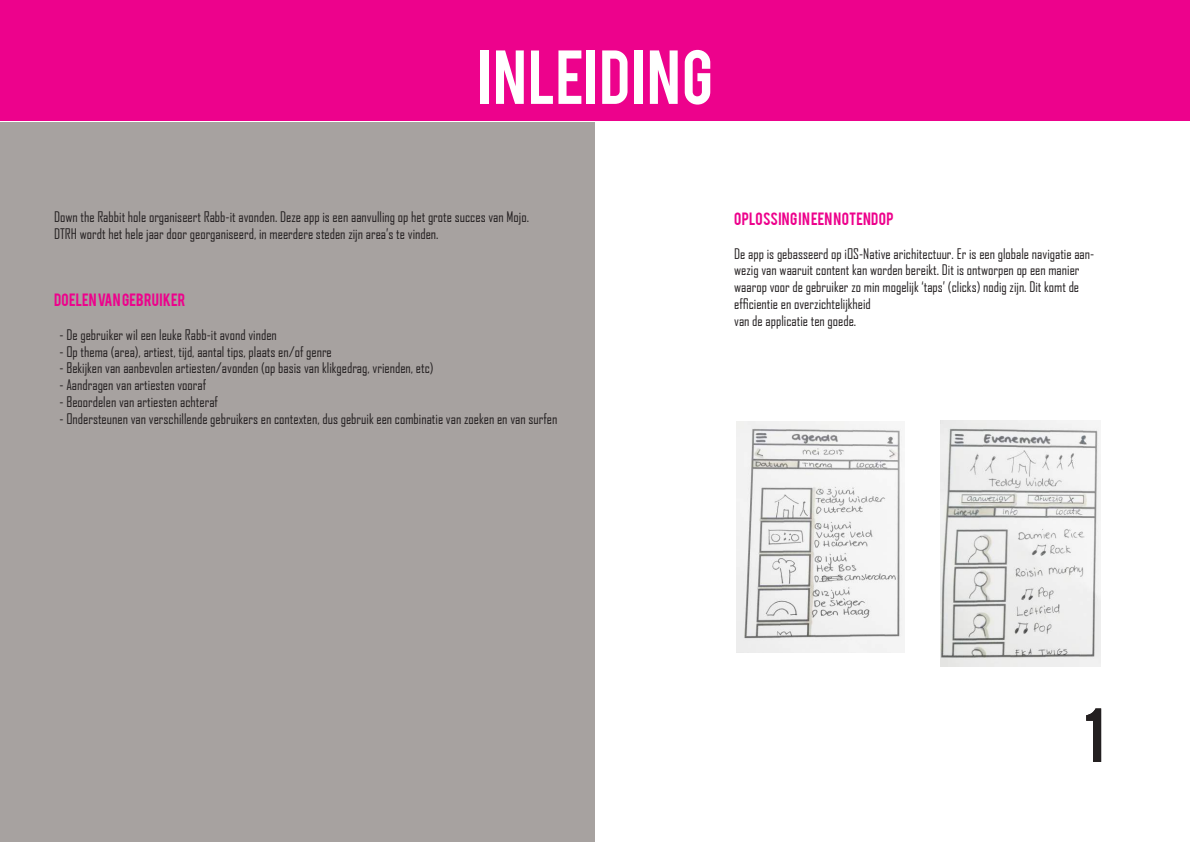
<style>
.page{position:relative;width:1191px;height:842px;background:#fff}
.page>*{position:absolute;margin:0;border:0;box-sizing:border-box;transform-origin:0 0}
.t1{font:60px "Bebas";letter-spacing:.025em;color:#fff}
.t2{font:60px "Bebas";color:#231f20}
.t3{font:14px/16.8px "Agency FB";color:#231f20}
.t4{font:14px "Bebas";letter-spacing:.02em;color:#ed028c}
</style>
<div class="page">
<div style="left:0;top:122px;width:595px;height:719px;background:#a7a2a0"></div>
<div style="left:0;top:0;width:1190px;height:121px;background:#ed028c"></div>
<img style="left:736px;top:421px;width:168px;height:231px">
<img style="left:940px;top:421px;width:160px;height:246px">
<h1 class="t1" style="left:478px;top:34px;width:237px">INLEIDING</h1>
<p class="t3" style="left:54px;top:208px;width:476px">Down the Rabbit hole organiseert Rabb-it avonden. Deze app is een aanvulling op het grote succes van Mojo.<br>DTRH wordt het hele jaar door georganiseerd, in meerdere steden zijn area’s te vinden.</p>
<p class="t4" style="left:54px;top:290px;width:133px">DOELEN VAN GEBRUIKER</p>
<p class="t3" style="left:59px;top:326px;width:219px">- De gebruiker wil een leuke Rabb-it avond vinden</p>
<p class="t3" style="left:59px;top:343px;width:274px">- Op thema (area), artiest, tijd, aantal tips, plaats en/of genre</p>
<p class="t3" style="left:59px;top:359px;width:375px">- Bekijken van aanbevolen artiesten/avonden (op basis van klikgedrag, vrienden, etc)</p>
<p class="t3" style="left:59px;top:376px;width:148px">- Aandragen van artiesten vooraf</p>
<p class="t3" style="left:59px;top:393px;width:160px">- Beoordelen van artiesten achteraf</p>
<p class="t3" style="left:59px;top:410px;width:499px">- Ondersteunen van verschillende gebruikers en contexten, dus gebruik een combinatie van zoeken en van surfen</p>
<p class="t4" style="left:734px;top:209px;width:161px">OPLOSSING IN EEN NOTENDOP</p>
<p class="t3" style="left:734px;top:245px;width:361px">De app is gebasseerd op iOS-Native arichitectuur. Er is een globale navigatie aan&shy;wezig van waaruit content kan worden bereikt. Dit is ontworpen op een manier waarop voor de gebruiker zo min mogelijk ‘taps’ (clicks) nodig zijn. Dit komt de efficientie en overzichtelijkheid<br>van de applicatie ten goede.</p>
<h1 class="t2" style="left:1083px;top:691px;width:22px">1</h1>
</div>
